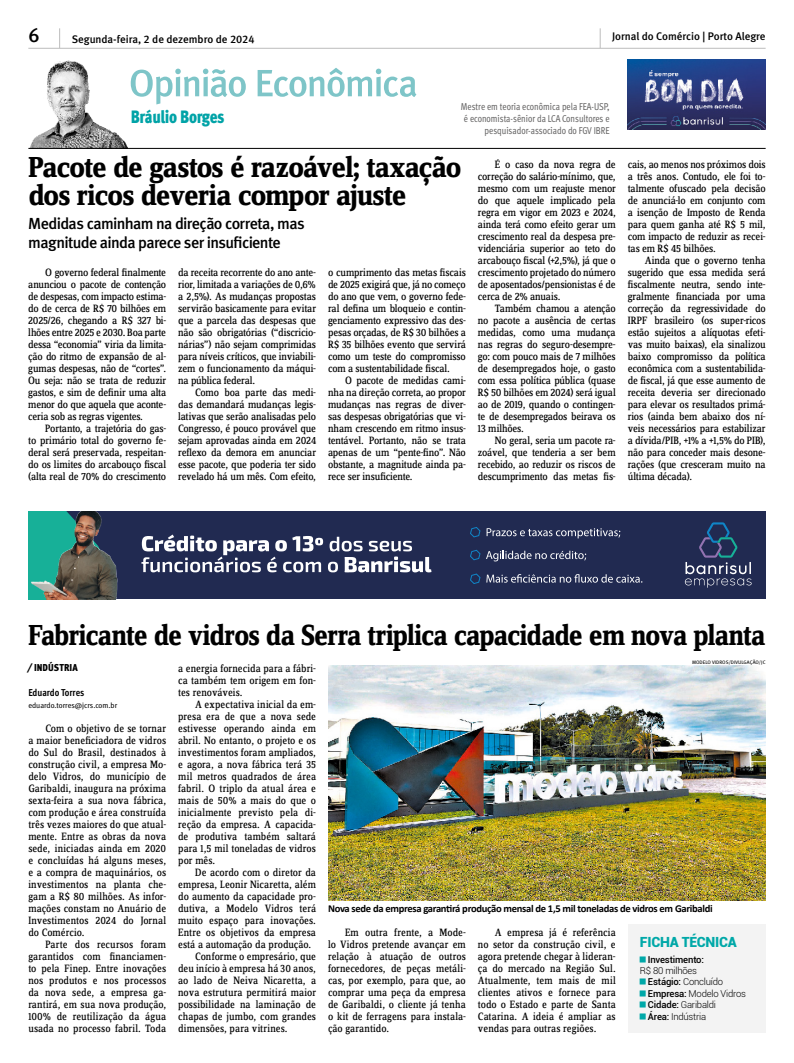
<style>
.page{position:relative;width:794px;height:1063px;background:#fff}
.page>*{position:absolute;margin:0;border:0;box-sizing:border-box;transform-origin:0 0}
.Título_OPINIÃO_ECONO{font:700 30px/28px "Zine Serif Dis";letter-spacing:-.03em;color:#000}
.Título_OPINIÃO_ECONO-2{font:700 30px "Zine Serif Dis";letter-spacing:-.03em;color:#000;scale:.95 1}
.t1{font:19.9px "Meta Medium LF";color:#000}
.t2{font:900 17.9px "Meta Cond";letter-spacing:-.02em;color:#00a3a7;scale:.95 1}
.Linha_de_apoio{font:16px/19px "Meta Medium LF";letter-spacing:-.04em;color:#000}
.SUBTIT_BOX{font:900 14px "Roboto";letter-spacing:-.015em;color:#00a8a8}
.TEXTO{font:11px/12px "Zine Serif Dis";letter-spacing:-.01em;color:#000;text-align:justify}
.Cabeçalho{font:11px "Meta Medium LF";color:#000}
.Legenda{font:700 10.6px "Calibri";letter-spacing:-.03em;color:#000}
.t3{font:10px/12px "Meta Cond Book LF";color:#646363;text-align:right;scale:.95 1}
.Assinatura{font:10px "Meta Cond Bold LF";letter-spacing:-.005em;color:#000}
.t4{font:10px "Meta Cond Black LF";letter-spacing:.005em;color:#000}
.TEXTO-2{font:300 9.5px "Roboto";letter-spacing:-.025em;color:#000}
.TEXTO-3{font:500 9.5px/11.4px "Roboto";letter-spacing:-.02em;color:#000}
.E-mail{font:7.7px "Meta Cond Book LF";color:#000;scale:1.11 1}
.Crédito{font:5px "Meta Book Caps";color:#000}
.s1{font-weight:300}
.s2{font-weight:500}
</style>
<div class="page">
<hr style="left:28px;top:48px;width:737px;height:1px;background:#bcbcbc">
<svg style="left:59px;top:28px;width:1px;height:20px"></svg>
<svg style="left:600px;top:28px;width:1px;height:20px"></svg>
<div style="left:628px;top:924px;width:138px;height:108px;background:#f3f3f3"></div>
<img style="left:28px;top:60px;width:100px;height:88px">
<svg style="left:131px;top:68px;width:285px;height:36px"></svg>
<hr style="left:28px;top:148px;width:737px;height:1px;background:#000">
<img style="left:328px;top:665px;width:437px;height:235px">
<img style="left:628px;top:59px;width:137px;height:71px">
<div style="left:28px;top:512px;width:737px;height:87px;background:#212a51"></div>
<svg style="left:470px;top:573px;width:172px;height:11px"></svg>
<svg style="left:470px;top:527px;width:150px;height:11px"></svg>
<svg style="left:470px;top:549px;width:116px;height:12px"></svg>
<img style="left:28px;top:512px;width:90px;height:87px">
<svg style="left:685px;top:522px;width:66px;height:66px"></svg>
<svg style="left:141px;top:535px;width:290px;height:37px"></svg>
<p class="t1" style="left:28px;top:24px;width:13px">6</p>
<p class="Cabeçalho" style="left:72px;top:32px;width:184px">Segunda-feira, 2 de dezembro de 2024</p>
<p class="Cabeçalho" style="left:612px;top:30px;width:155px">Jornal do Comércio | Porto Alegre</p>
<p class="t2" style="left:131px;top:106px;width:100px">Bráulio Borges</p>
<p class="t3" style="left:461px;top:100px;width:158px">Mestre em teoria econômica pela FEA-USP, é economista-sênior da LCA Consultores e pesquisador-associado do FGV IBRE</p>
<p class="TEXTO" style="left:478px;top:159px;width:139px;text-indent:17px">É o caso da nova regra de correção do salário-mínimo, que, mesmo com um reajuste menor do que aquele implicado pela regra em vigor em 2023 e 2024, ainda terá como efeito gerar um crescimento real da despesa pre&shy;videnciária superior ao teto do arcabouço fiscal (+2,5%), já que o crescimento projetado do número de aposentados/pensionistas é de cerca de 2% anuais.</p>
<p class="TEXTO" style="left:478px;top:303px;width:139px;text-indent:17px">Também chamou a atenção no pacote a ausência de certas medidas, como uma mudança nas regras do seguro-desempre&shy;go: com pouco mais de 7 milhões de desempregados hoje, o gasto com essa política pública (quase R$ 50 bilhões em 2024) será igual ao de 2019, quando o contingen&shy;te de desempregados beirava os 13 milhões.</p>
<p class="TEXTO" style="left:478px;top:435px;width:139px;text-indent:17px">No geral, seria um pacote ra&shy;zoável, que tenderia a ser bem recebido, ao reduzir os riscos de descumprimento das metas fis-</p>
<p class="Título_OPINIÃO_ECONO" style="left:28px;top:155px;width:434px">Pacote de gastos é razoável; taxação dos ricos deveria compor ajuste</p>
<p class="Linha_de_apoio" style="left:28px;top:213px;width:278px">Medidas caminham na direção correta, mas magnitude ainda parece ser insuficiente</p>
<p class="TEXTO" style="left:28px;top:267px;width:139px;text-indent:17px">O governo federal finalmente anunciou o pacote de contenção de despesas, com impacto estima&shy;do de cerca de R$ 70 bilhões em 2025/26, chegando a R$ 327 bi&shy;lhões entre 2025 e 2030. Boa parte dessa “economia” viria da limita&shy;ção do ritmo de expansão de al&shy;gumas despesas, não de “cortes”.<br>Ou seja: não se trata de reduzir gastos, e sim de definir uma alta menor do que aquela que aconte&shy;ceria sob as regras vigentes.</p>
<p class="TEXTO" style="left:28px;top:423px;width:139px;text-indent:17px">Portanto, a trajetória do gas&shy;to primário total do governo fe&shy;deral será preservada, respeitan&shy;do os limites do arcabouço fiscal (alta real de 70% do crescimento</p>
<p class="TEXTO" style="left:178px;top:267px;width:139px">da receita recorrente do ano ante&shy;rior, limitada a variações de 0,6% a 2,5%). As mudanças propostas servirão basicamente para evitar que a parcela das despesas que não são obrigatórias (“discricio&shy;nárias”) não sejam comprimidas para níveis críticos, que inviabili&shy;zem o funcionamento da máqui&shy;na pública federal.</p>
<p class="TEXTO" style="left:178px;top:387px;width:139px;text-indent:17px">Como boa parte das medi&shy;das demandará mudanças legis&shy;lativas que serão analisadas pelo Congresso, é pouco provável que sejam aprovadas ainda em 2024 reflexo da demora em anunciar esse pacote, que poderia ter sido revelado há um mês. Com efeito,</p>
<p class="TEXTO" style="left:328px;top:267px;width:139px">o cumprimento das metas fiscais de 2025 exigirá que, já no começo do ano que vem, o governo fede&shy;ral defina um bloqueio e contin&shy;genciamento expressivo das des&shy;pesas orçadas, de R$ 30 bilhões a R$ 35 bilhões evento que servirá como um teste do compromisso com a sustentabilidade fiscal.</p>
<p class="TEXTO" style="left:328px;top:375px;width:139px;text-indent:17px">O pacote de medidas cami&shy;nha na direção correta, ao propor mudanças nas regras de diver&shy;sas despesas obrigatórias que vi&shy;nham crescendo em ritmo insus&shy;tentável. Portanto, não se trata apenas de um “pente-fino”. Não obstante, a magnitude ainda pa&shy;rece ser insuficiente.</p>
<p class="TEXTO" style="left:628px;top:159px;width:139px">cais, ao menos nos próximos dois a três anos. Contudo, ele foi to&shy;talmente ofuscado pela decisão de anunciá-lo em conjunto com a isenção de Imposto de Renda para quem ganha até R$ 5 mil, com impacto de reduzir as recei&shy;tas em R$ 45 bilhões.</p>
<p class="TEXTO" style="left:628px;top:255px;width:139px;text-indent:17px">Ainda que o governo tenha sugerido que essa medida será fiscalmente neutra, sendo inte&shy;gralmente financiada por uma correção da regressividade do IRPF brasileiro (os super-ricos estão sujeitos a alíquotas efeti&shy;vas muito baixas), ela sinalizou baixo compromisso da política econômica com a sustentabilida&shy;de fiscal, já que esse aumento de receita deveria ser direcionado para elevar os resultados primá&shy;rios (ainda bem abaixo dos ní&shy;veis necessários para estabilizar a dívida/PIB, +1% a +1,5% do PIB), não para conceder mais desone&shy;rações (que cresceram muito na última década).</p>
<p class="Título_OPINIÃO_ECONO-2" style="left:28px;top:620px;width:777px">Fabricante de vidros da Serra triplica capacidade em nova planta</p>
<p class="t4" style="left:28px;top:662px;width:51px">⁄ INDÚSTRIA</p>
<p class="Assinatura" style="left:28px;top:687px;width:57px">Eduardo Torres</p>
<p class="E-mail" style="left:28px;top:701px;width:82px">eduardo.torres@jcrs.com.br</p>
<p class="TEXTO" style="left:28px;top:723px;width:139px;text-indent:17px">Com o objetivo de se tornar a maior beneficiadora de vidros do Sul do Brasil, destinados à construção civil, a empresa Mo&shy;delo Vidros, do município de Garibaldi, inaugura na próxima sexta-feira a sua nova fábrica, com produção e área construída três vezes maiores do que atual&shy;mente. Entre as obras da nova sede, iniciadas ainda em 2020 e concluídas há alguns meses, e a compra de maquinários, os investimentos na planta che&shy;gam a R$ 80 milhões. As infor&shy;mações constam no Anuário de Investimentos 2024 do Jornal do Comércio.</p>
<p class="TEXTO" style="left:28px;top:939px;width:139px;text-indent:17px">Parte dos recursos foram garantidos com financiamen&shy;to pela Finep. Entre inovações nos produtos e nos processos da nova sede, a empresa ga&shy;rantirá, em sua nova produção, 100% de reutilização da água usada no processo fabril. Toda</p>
<p class="TEXTO" style="left:178px;top:663px;width:139px">a energia fornecida para a fábri&shy;ca também tem origem em fon&shy;tes renováveis.</p>
<p class="TEXTO" style="left:178px;top:699px;width:139px;text-indent:17px">A expectativa inicial da em&shy;presa era de que a nova sede estivesse operando ainda em abril. No entanto, o projeto e os investimentos foram ampliados, e agora, a nova fábrica terá 35 mil metros quadrados de área fabril. O triplo da atual área e mais de 50% a mais do que o inicialmente previsto pela di&shy;reção da empresa. A capacida&shy;de produtiva também saltará para 1,5 mil toneladas de vidros por mês.</p>
<p class="TEXTO" style="left:178px;top:867px;width:139px;text-indent:17px">De acordo com o diretor da empresa, Leonir Nicaretta, além do aumento da capacidade pro&shy;dutiva, a Modelo Vidros terá muito espaço para inovações.<br>Entre os objetivos da empresa está a automação da produção.</p>
<p class="TEXTO" style="left:178px;top:951px;width:139px;text-indent:17px">Conforme o empresário, que deu início à empresa há 30 anos, ao lado de Neiva Nicaretta, a nova estrutura permitirá maior possibilidade na laminação de chapas de jumbo, com grandes dimensões, para vitrines.</p>
<p class="Crédito" style="left:692px;top:660px;width:75px">MODELO VIDROS/DIVULGAÇÃO/JC</p>
<p class="Legenda" style="left:328px;top:901px;width:386px">Nova sede da empresa garantirá produção mensal de 1,5 mil toneladas de vidros em Garibaldi</p>
<p class="TEXTO" style="left:328px;top:927px;width:139px;text-indent:17px">Em outra frente, a Mode&shy;lo Vidros pretende avançar em relação à atuação de outros fornecedores, de peças metáli&shy;cas, por exemplo, para que, ao comprar uma peça da empresa de Garibaldi, o cliente já tenha o kit de ferragens para instala&shy;ção garantido.</p>
<p class="TEXTO" style="left:478px;top:927px;width:139px;text-indent:17px">A empresa já é referência no setor da construção civil, e agora pretende chegar à lideran&shy;ça do mercado na Região Sul.<br>Atualmente, tem mais de mil clientes ativos e fornece para todo o Estado e parte de Santa Catarina. A ideia é ampliar as vendas para outras regiões.</p>
<p class="SUBTIT_BOX" style="left:640px;top:932px;width:98px">FICHA TÉCNICA</p>
<p class="TEXTO-3" style="left:640px;top:953px;width:65px;text-indent:8px">Investimento:<br><span class="s1">R$ 80 milhões</span></p>
<p class="TEXTO-2" style="left:648px;top:975px;width:77px"><span class="s2">Estágio:</span> Concluído</p>
<p class="TEXTO-2" style="left:648px;top:987px;width:100px"><span class="s2">Empresa:</span> Modelo Vidros</p>
<p class="TEXTO-2" style="left:648px;top:998px;width:69px"><span class="s2">Cidade:</span> Garibaldi</p>
<p class="TEXTO-2" style="left:648px;top:1010px;width:60px"><span class="s2">Área:</span> Indústria</p>
</div>
